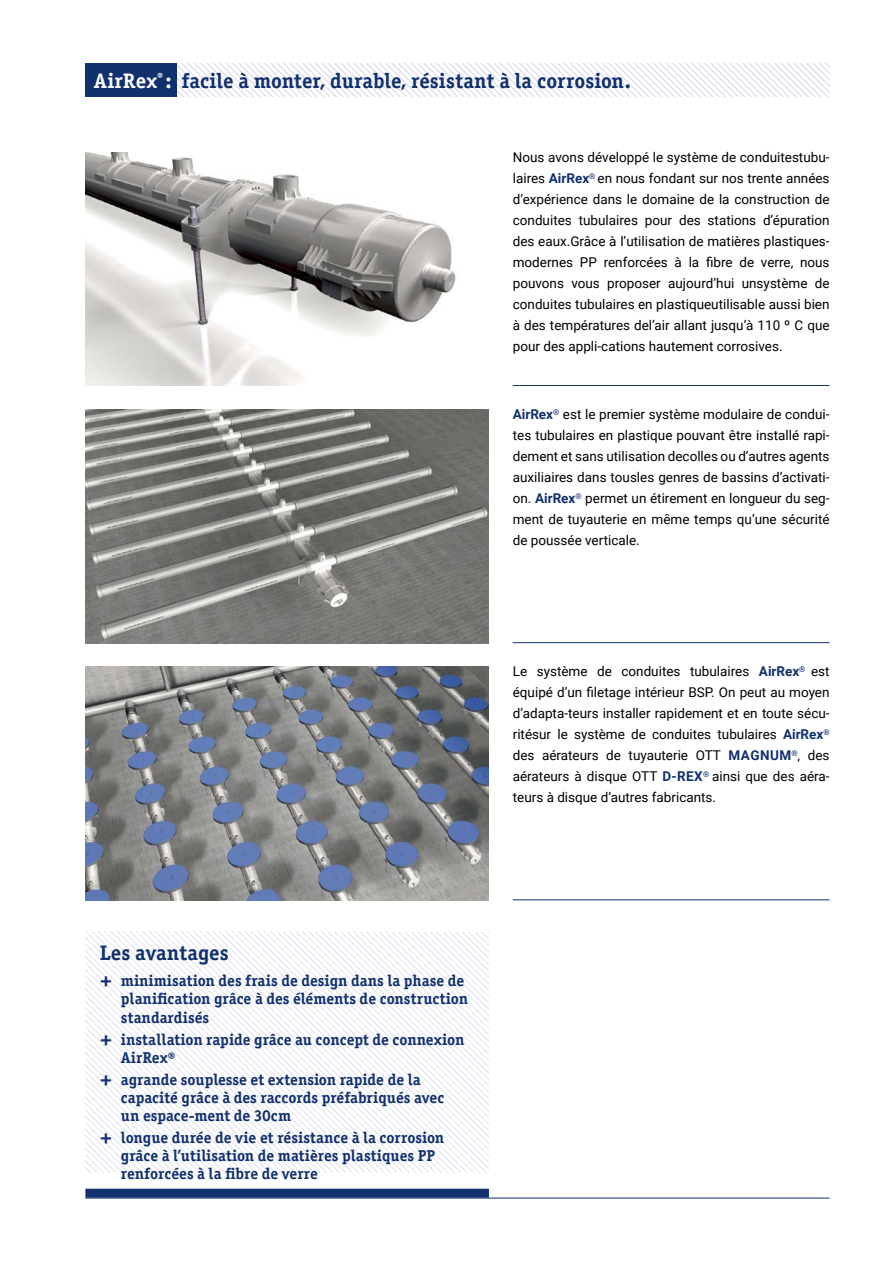
<style>
.page{position:relative;width:893px;height:1263px;background:#fff}
.page>*{position:absolute;margin:0;border:0;box-sizing:border-box;transform-origin:0 0}
.t1{font:700 21px "Officina Serif ITC";color:#11306e}
.t2{font:700 15.75px/18px "Officina Serif ITC";letter-spacing:-.005em;color:#11306e}
.t3{font:13.5px/21px "Roboto";color:#000;text-align:justify}
.s1{color:#fff}
.s2{font-weight:700;color:#11306e}
.s3{font-size:22.5px}
</style>
<div class="page">
<svg style="left:177px;top:64px;width:653px;height:33px"></svg>
<svg style="left:157px;top:931px;width:7px;height:241px"></svg>
<svg style="left:176px;top:931px;width:7px;height:241px"></svg>
<svg style="left:189px;top:931px;width:7px;height:241px"></svg>
<svg style="left:196px;top:931px;width:6px;height:241px"></svg>
<svg style="left:202px;top:931px;width:6px;height:241px"></svg>
<svg style="left:208px;top:931px;width:7px;height:241px"></svg>
<svg style="left:215px;top:931px;width:6px;height:241px"></svg>
<svg style="left:221px;top:931px;width:6px;height:241px"></svg>
<svg style="left:227px;top:931px;width:7px;height:241px"></svg>
<svg style="left:234px;top:931px;width:6px;height:241px"></svg>
<svg style="left:240px;top:931px;width:7px;height:241px"></svg>
<svg style="left:247px;top:931px;width:6px;height:241px"></svg>
<svg style="left:253px;top:931px;width:6px;height:241px"></svg>
<svg style="left:259px;top:931px;width:7px;height:241px"></svg>
<svg style="left:266px;top:931px;width:6px;height:241px"></svg>
<svg style="left:272px;top:931px;width:6px;height:241px"></svg>
<svg style="left:278px;top:931px;width:7px;height:241px"></svg>
<svg style="left:285px;top:931px;width:6px;height:241px"></svg>
<svg style="left:291px;top:931px;width:7px;height:241px"></svg>
<svg style="left:298px;top:931px;width:6px;height:241px"></svg>
<svg style="left:304px;top:931px;width:185px;height:241px"></svg>
<img style="left:85px;top:152px;width:371px;height:234px">
<img style="left:85px;top:409px;width:404px;height:234px">
<img style="left:85px;top:666px;width:404px;height:234px">
<hr style="left:85px;top:1198px;width:745px;height:1px;background:#11306e">
<div style="left:85px;top:1189px;width:404px;height:9px;background:#11306e"></div>
<div style="left:85px;top:64px;width:92px;height:33px;background:#11306e"></div>
<hr style="left:513px;top:385px;width:317px;height:1px;background:#11306e">
<hr style="left:513px;top:642px;width:317px;height:1px;background:#11306e">
<hr style="left:513px;top:899px;width:317px;height:1px;background:#11306e">
<h1 class="t1" style="left:94px;top:67px;width:539px"><span class="s1">AirRex</span><sup>®</sup> <span class="s1">:</span> facile à monter, durable, résistant à la corrosion.</h1>
<p class="t3" style="left:513px;top:146px;width:318px">Nous avons développé le système de conduitestubu&shy;laires <span class="s2">AirRex</span><sup>®</sup> en nous fondant sur nos trente années d’expérience dans le domaine de la construction de conduites tubulaires pour des stations d’épuration des eaux.Grâce à l’utilisation de matières plastiques&shy;modernes PP renforcées à la fibre de verre, nous pouvons vous proposer aujourd’hui unsystème de conduites tubulaires en plastiqueutilisable aussi bien à des températures del’air allant jusqu’à 110 º C que pour des appli-cations hautement corrosives.</p>
<p class="t3" style="left:513px;top:403px;width:318px"><span class="s2">AirRex</span><sup>®</sup> est le premier système modulaire de condui&shy;tes tubulaires en plastique pouvant être installé rapi&shy;dement et sans utilisation decolles ou d’autres agents auxiliaires dans tousles genres de bassins d’activati&shy;on. <span class="s2">AirRex</span><sup>®</sup> permet un étirement en longueur du seg&shy;ment de tuyauterie en même temps qu’une sécurité de poussée verticale.</p>
<p class="t3" style="left:513px;top:661px;width:318px">Le système de conduites tubulaires <span class="s2">AirRex</span><sup>®</sup> est équipé d’un filetage intérieur BSP. On peut au moyen d’adapta-teurs installer rapidement et en toute sécu&shy;ritésur le système de conduites tubulaires <span class="s2">AirRex</span><sup>® </sup>des aérateurs de tuyauterie OTT <span class="s2">MAGNUM</span><sup>®</sup>, des aérateurs à disque OTT <span class="s2">D-REX</span><sup>®</sup> ainsi que des aéra&shy;teurs à disque d’autres fabricants.</p>
<h1 class="t1" style="left:100px;top:939px;width:130px">Les avantages</h1>
<p class="t2" style="left:121px;top:972px;width:349px;text-indent:-21px"><span class="s3">+</span> minimisation des frais de design dans la phase de planification grâce à des éléments de construction standardisés</p>
<p class="t2" style="left:121px;top:1030px;width:345px;text-indent:-21px"><span class="s3">+</span> installation rapide grâce au concept de connexion<br>AirRex®</p>
<p class="t2" style="left:121px;top:1070px;width:325px;text-indent:-21px"><span class="s3">+</span> agrande souplesse et extension rapide de la capacité grâce à des raccords préfabriqués avec un espace-ment de 30cm</p>
<p class="t2" style="left:121px;top:1128px;width:325px;text-indent:-21px"><span class="s3">+</span> longue durée de vie et résistance à la corrosion grâce à l’utilisation de matières plastiques PP renforcées à la fibre de verre</p>
</div>
